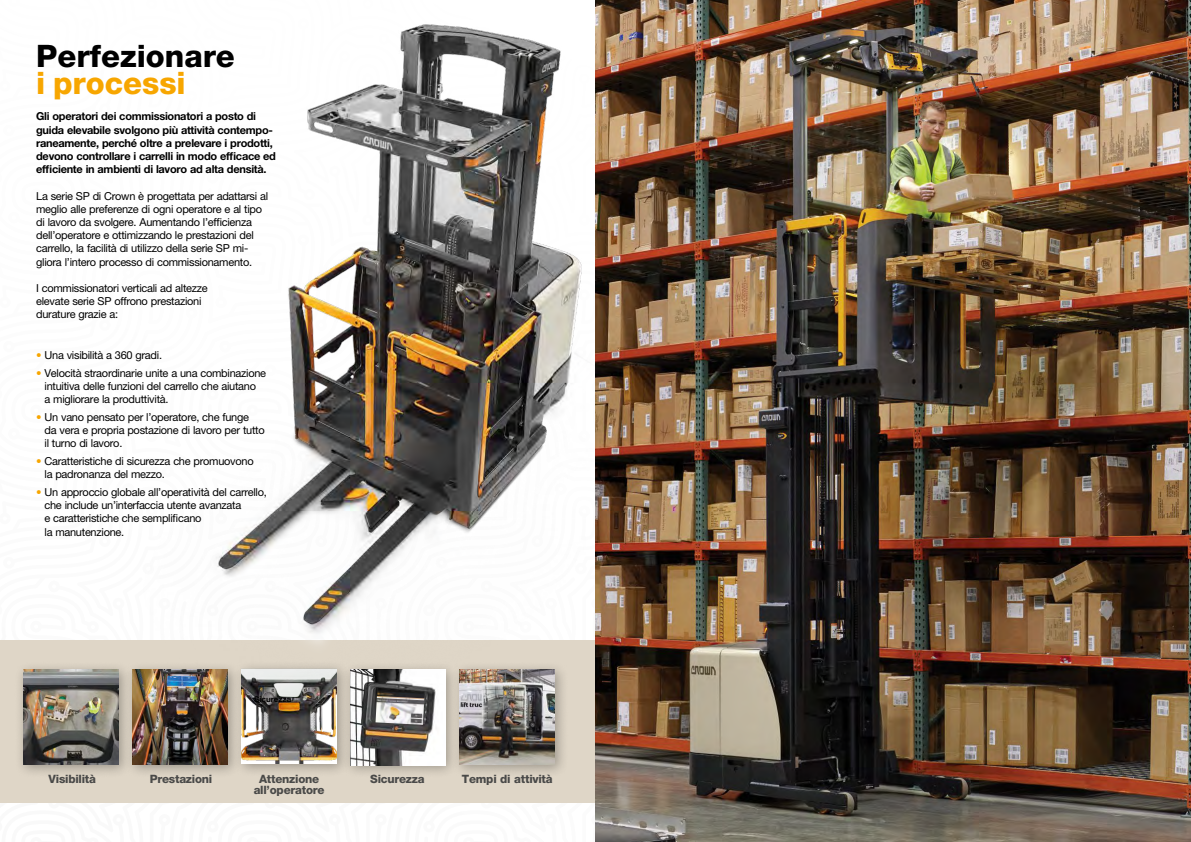
<style>
.page{position:relative;width:1191px;height:842px;background:#fff}
.page>*{position:absolute;margin:0;border:0;box-sizing:border-box;transform-origin:0 0}
.t1{font:800 31px "Helvetica Neue LT Std";color:#000}
.t2{font:800 31px "Helvetica Neue LT Std";color:#f7a600}
.t3{font:800 11.5px/11.5px "Helvetica Neue LT Std";letter-spacing:-.02em;color:#4a4a49;text-align:center}
.t4{font:11px/13.2px "Helvetica Neue LT Std";letter-spacing:-.025em;color:#000}
.t5{font:700 11px/13.2px "Helvetica Neue LT Std";letter-spacing:-.025em;color:#000}
.t6{font:700 8px "Helvetica Neue LT Std";color:#000}
.s1{color:#f7a600}
</style>
<div class="page">
<div style="left:0;top:640px;width:604px;height:163px;background:#dfd6c7"></div>
<div style="left:123px;top:660px;width:119px;height:118px;background:#000;opacity:.3"></div>
<img style="left:133px;top:676px;width:95px;height:88px">
<div style="left:232px;top:660px;width:119px;height:118px;background:#000;opacity:.3"></div>
<img style="left:242px;top:676px;width:95px;height:87px">
<div style="left:450px;top:660px;width:119px;height:118px;background:#000;opacity:.3"></div>
<img style="left:460px;top:676px;width:95px;height:88px">
<div style="left:14px;top:660px;width:119px;height:118px;background:#000;opacity:.3"></div>
<img style="left:24px;top:670px;width:95px;height:94px">
<div style="left:341px;top:660px;width:119px;height:118px;background:#000;opacity:.3"></div>
<img style="left:351px;top:676px;width:95px;height:89px">
<img style="left:375px;top:691px;width:49px;height:34px">
<img style="left:94px;top:24px;width:488px;height:652px">
<img style="left:595px;top:0;width:596px;height:842px">
<h1 class="t1" style="left:36px;top:38px;width:200px">Perfezionare</h1>
<h1 class="t2" style="left:36px;top:65px;width:151px">i processi</h1>
<p class="t5" style="left:36px;top:110px;width:241px">Gli operatori dei commissionatori a posto di guida elevabile svolgono più attività contempo&shy;raneamente, perché oltre a prelevare i prodotti, devono controllare i carrelli in modo efficace ed efficiente in ambienti di lavoro ad alta densità.</p>
<p class="t4" style="left:36px;top:189px;width:233px">La serie SP di Crown è progettata per adattarsi al meglio alle preferenze di ogni operatore e al tipo di lavoro da svolgere. Aumentando l’efficienza dell’operatore e ottimizzando le prestazioni del carrello, la facilità di utilizzo della serie SP mi&shy;gliora l’intero processo di commissionamento.</p>
<p class="t4" style="left:36px;top:281px;width:173px">I commissionatori verticali ad altezze elevate serie SP offrono prestazioni durature grazie a:</p>
<p class="t4" style="left:36px;top:349px;width:127px"><span class="s1">•</span> Una visibilità a 360 gradi.</p>
<p class="t4" style="left:44px;top:366px;width:223px;text-indent:-8px"><span class="s1">•</span> Velocità straordinarie unite a una combinazione intuitiva delle funzioni del carrello che aiutano<br>a migliorare la produttività.</p>
<p class="t4" style="left:44px;top:410px;width:222px;text-indent:-8px"><span class="s1">•</span> Un vano pensato per l’operatore, che funge<br>da vera e propria postazione di lavoro per tutto il turno di lavoro.</p>
<p class="t4" style="left:44px;top:454px;width:211px;text-indent:-8px"><span class="s1">•</span> Caratteristiche di sicurezza che promuovono la padronanza del mezzo.</p>
<p class="t4" style="left:44px;top:485px;width:224px;text-indent:-8px"><span class="s1">•</span> Un approccio globale all’operatività del carrello, che include un’interfaccia utente avanzata<br>e caratteristiche che semplificano<br>la manutenzione.</p>
<p class="t6" style="left:254px;top:694px;width:39px">Sicurezza</p>
<p class="t3" style="left:49px;top:773px;width:49px">Visibilità</p>
<p class="t3" style="left:370px;top:773px;width:56px">Sicurezza</p>
<p class="t3" style="left:462px;top:773px;width:92px">Tempi di attività</p>
<p class="t3" style="left:150px;top:773px;width:64px">Prestazioni</p>
<p class="t3" style="left:254px;top:773px;width:72px">Attenzione all’operatore</p>
</div>
